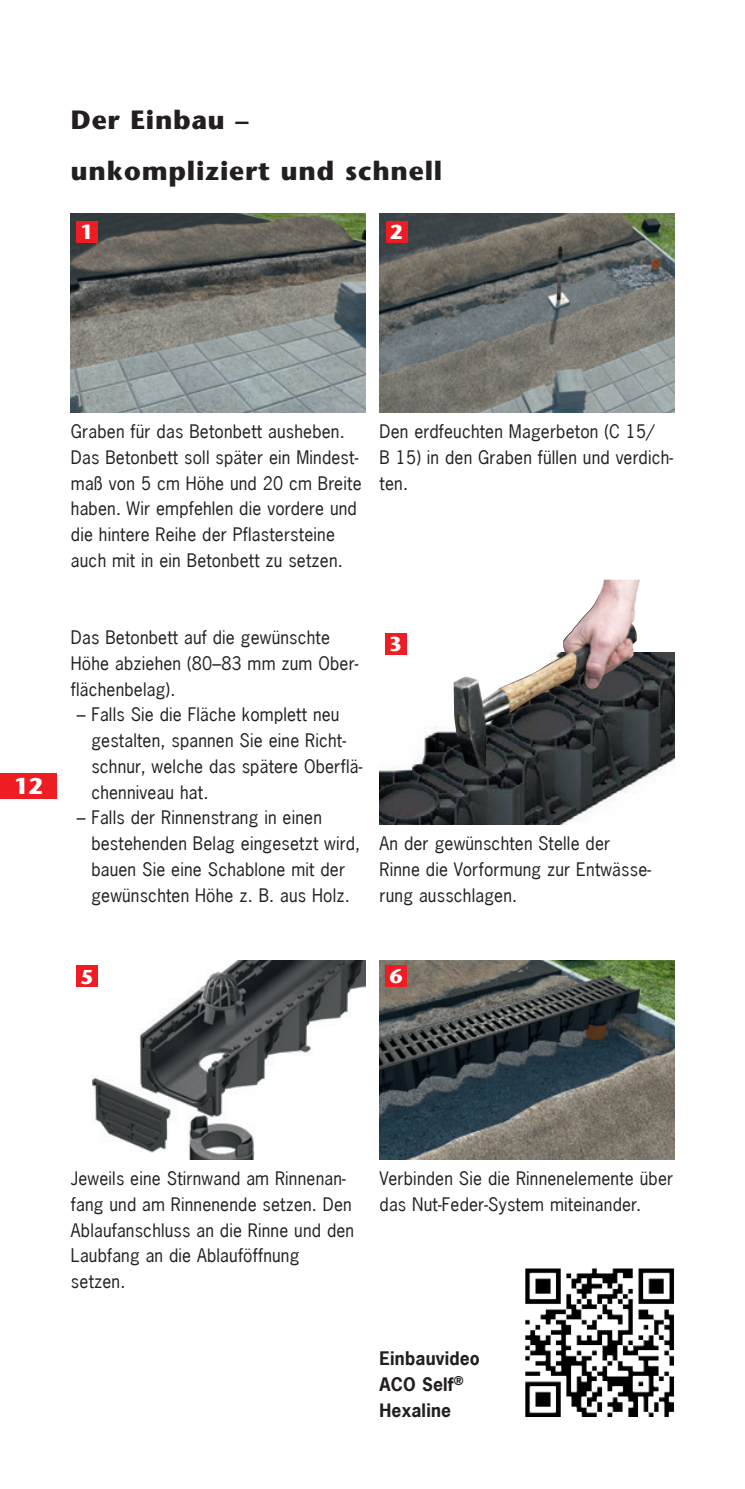
<style>
.page{position:relative;width:745px;height:1489px;background:#fff}
.page>*{position:absolute;margin:0;border:0;box-sizing:border-box;transform-origin:0 0}
.Headline{font:700 26.25px/51.5px "Stone Sans";letter-spacing:.03em;color:#231f20}
.t1{font:700 22.5px "Stone Sans";color:#fff}
.kleine_Head{font:700 20px "Stone Sans";color:#fff}
.Bildunterschrift{font:17.5px/25.8px "News Gothic";letter-spacing:.01em;color:#231f20}
.Bildunterschrift-2{font:700 17.5px/25.8px "News Gothic";letter-spacing:.01em;color:#231f20}
</style>
<div class="page">
<div style="left:0;top:772px;width:57px;height:26px;background:#ee1d23"></div>
<img style="left:71px;top:214px;width:294px;height:198px">
<img style="left:92px;top:960px;width:273px;height:199px">
<img style="left:379px;top:214px;width:294px;height:198px">
<img style="left:379px;top:960px;width:294px;height:199px">
<div style="left:77px;top:221px;width:21px;height:21px;background:#ee1d23"></div>
<div style="left:386px;top:221px;width:21px;height:21px;background:#ee1d23"></div>
<div style="left:77px;top:965px;width:21px;height:22px;background:#ee1d23"></div>
<div style="left:385px;top:965px;width:22px;height:21px;background:#ee1d23"></div>
<img style="left:379px;top:652px;width:294px;height:172px">
<img style="left:453px;top:579px;width:186px;height:190px">
<div style="left:385px;top:633px;width:21px;height:21px;background:#ee1d23"></div>
<img style="left:525px;top:1268px;width:148px;height:148px">
<p class="Headline" style="left:71px;top:94px;width:372px">Der Einbau – unkompliziert und schnell</p>
<p class="kleine_Head" style="left:81px;top:220px;width:14px">1</p>
<p class="kleine_Head" style="left:389px;top:220px;width:14px">2</p>
<p class="t1" style="left:14px;top:772px;width:30px">12</p>
<p class="Bildunterschrift" style="left:71px;top:418px;width:292px">Graben für das Betonbett ausheben.<br>Das Betonbett soll später ein Mindest&shy;maß von 5 cm Höhe und 20 cm Breite haben. Wir empfehlen die vordere und die hintere Reihe der Pflastersteine auch mit in ein Betonbett zu setzen.</p>
<p class="Bildunterschrift" style="left:379px;top:418px;width:295px">Den erdfeuchten Magerbeton (C 15/<br>B 15) in den Graben füllen und verdich&shy;ten.</p>
<p class="Bildunterschrift" style="left:71px;top:624px;width:289px">Das Betonbett auf die gewünschte<br>Höhe abziehen (80–83 mm zum Ober&shy;flächenbelag).</p>
<p class="Bildunterschrift" style="left:91px;top:701px;width:272px;text-indent:-15px">– Falls Sie die Fläche komplett neu gestalten, spannen Sie eine Richt&shy;schnur, welche das spätere Oberflä&shy;chenniveau hat.</p>
<p class="Bildunterschrift" style="left:91px;top:804px;width:270px;text-indent:-15px">– Falls der Rinnenstrang in einen bestehenden Belag eingesetzt wird, bauen Sie eine Schablone mit der gewünschten Höhe z. B. aus Holz.</p>
<p class="kleine_Head" style="left:389px;top:632px;width:14px">3</p>
<p class="Bildunterschrift" style="left:379px;top:830px;width:273px">An der gewünschten Stelle der<br>Rinne die Vorformung zur Entwässe&shy;rung ausschlagen.</p>
<p class="kleine_Head" style="left:81px;top:964px;width:14px">5</p>
<p class="kleine_Head" style="left:389px;top:964px;width:14px">6</p>
<p class="Bildunterschrift" style="left:71px;top:1165px;width:284px">Jeweils eine Stirnwand am Rinnenan&shy;fang und am Rinnenende setzen. Den<br>Ablaufanschluss an die Rinne und den<br>Laubfang an die Ablauföffnung setzen.</p>
<p class="Bildunterschrift" style="left:379px;top:1165px;width:295px">Verbinden Sie die Rinnenelemente über das Nut-Feder-System miteinander.</p>
<p class="Bildunterschrift-2" style="left:379px;top:1345px;width:102px">Einbauvideo</p>
<p class="Bildunterschrift-2" style="left:379px;top:1371px;width:86px">ACO Self<sup>®<br></sup>Hexaline</p>
</div>
